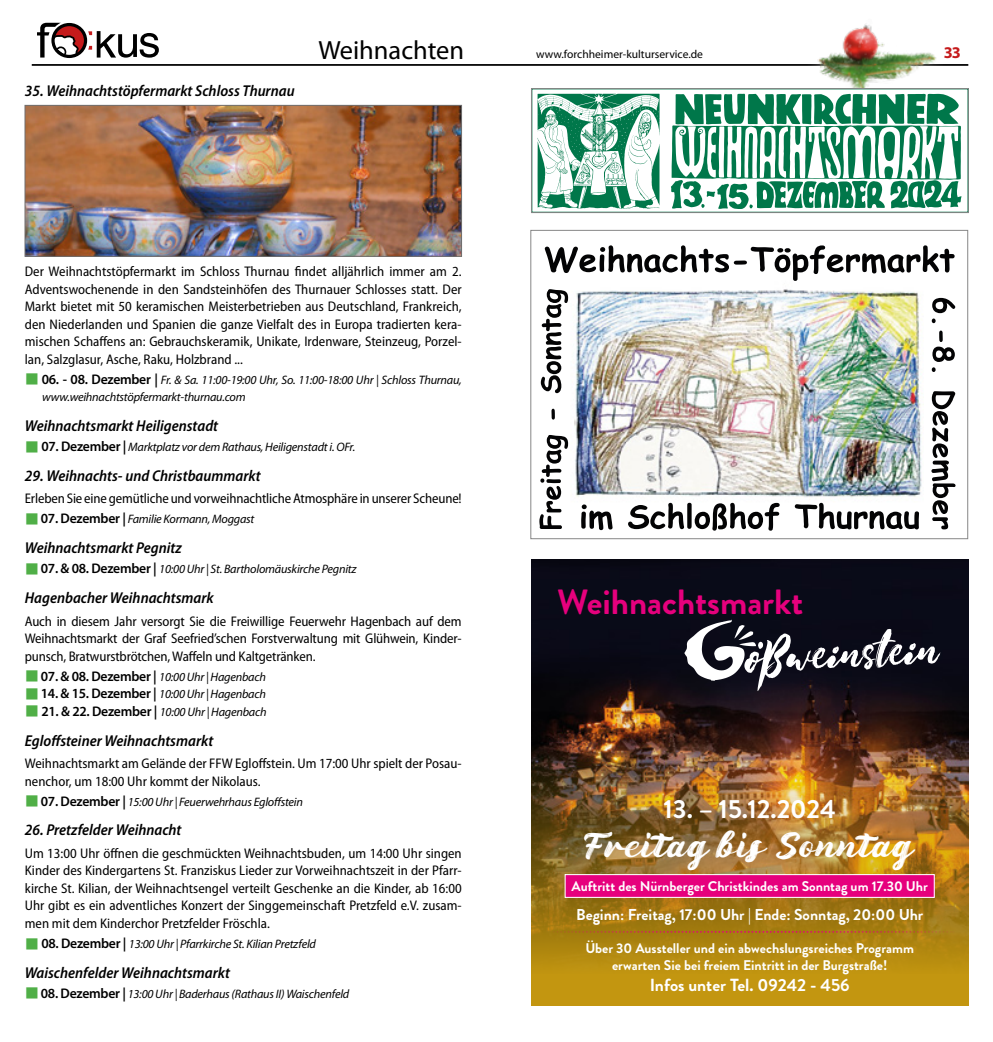
<style>
.page{position:relative;width:993px;height:1042px;background:#fff}
.page>*{position:absolute;margin:0;border:0;box-sizing:border-box;transform-origin:0 0}
.t1{font:700 35px "Brandon Grotesque";color:#e6007d}
.t2{font:28px "Bruskest DEMO";color:#fff}
.t3{font:26.43px "Myriad Pro";color:#000}
.t4{font:700 26.25px "Brandon Grotesque";color:#fff}
.t5{font:700 17.5px "Brandon Grotesque";color:#fff}
.t6{font:700 16.45px "Myriad Pro";color:#c51a1b}
.t7{font:italic 600 semi-condensed 15.75px "Myriad Pro";color:#000}
.t8{font:700 15.75px "Brandon Grotesque";color:#fff}
.t9{font:semi-condensed 14px/17.5px "Myriad Pro";color:#000;text-align:justify}
.t10{font:700 14px/16.8px "Brandon Grotesque";color:#fff;text-align:center}
.t11{font:italic 12.25px/17.5px "Myriad Pro";letter-spacing:-.02em;color:#000}
.t12{font:11.55px "Myriad Pro";color:#000}
.s1{color:#50af47}
.s2{font-weight:600;font-style:normal;font-size:14px}
</style>
<div class="page">
<svg style="left:37px;top:23px;width:122px;height:35px"></svg>
<div style="left:51px;top:23px;width:36px;height:35px;border:3px solid #000;border-radius:50%"></div>
<hr style="left:32px;top:64px;width:935px;height:2px;background:#000">
<img style="left:27px;top:107px;width:432px;height:147px">
<div style="left:25px;top:105px;width:436px;height:151px;border:1px solid #706f6f"></div>
<img style="left:531px;top:559px;width:436px;height:176px">
<img style="left:531px;top:735px;width:436px;height:270px">
<svg style="left:684px;top:620px;width:256px;height:71px"></svg>
<svg style="left:546px;top:931px;width:407px;height:2px"></svg>
<div style="left:565px;top:874px;width:368px;height:23px;background:#e6007d"></div>
<div style="left:564px;top:874px;width:370px;height:24px;border:1px solid #fff"></div>
<svg style="left:537px;top:94px;width:122px;height:115px"></svg>
<svg style="left:670px;top:24px;width:291px;height:185px"></svg>
<div style="left:531px;top:88px;width:437px;height:125px;border:1px solid #878787"></div>
<img style="left:539px;top:245px;width:417px;height:286px">
<div style="left:530px;top:230px;width:437px;height:309px;border:1px solid #878787"></div>
<p class="t7" style="left:25px;top:82px;width:271px">35. Weihnachtstöpfermarkt Schloss Thurnau</p>
<h3 class="t3" style="left:318px;top:34px;width:147px">Weihnachten</h3>
<p class="t12" style="left:536px;top:47px;width:168px">www.forchheimer-kulturservice.de</p>
<p class="t6" style="left:943px;top:44px;width:19px">33</p>
<p class="t9" style="left:25px;top:263px;width:438px">Der Weihnachtstöpfermarkt im Schloss Thurnau findet alljährlich immer am 2.<br>Adventswochenende in den Sandsteinhöfen des Thurnauer Schlosses statt. Der Markt bietet mit 50 keramischen Meisterbetrieben aus Deutschland, Frankreich, den Niederlanden und Spanien die ganze Vielfalt des in Europa tradierten kera&shy;mischen Schaffens an: Gebrauchskeramik, Unikate, Irdenware, Steinzeug, Porzel&shy;lan, Salzglasur, Asche, Raku, Holzbrand ...</p>
<p class="t11" style="left:42px;top:371px;width:421px;text-indent:-17px"><span class="s1">■</span> <span class="s2">06. - 08. Dezember |</span> Fr. &amp; Sa. 11:00-19:00 Uhr, So. 11:00-18:00 Uhr | Schloss Thurnau, www.weihnachtstöpfermarkt-thurnau.com</p>
<p class="t7" style="left:25px;top:417px;width:195px">Weihnachtsmarkt Heiligenstadt</p>
<p class="t11" style="left:25px;top:438px;width:332px"><span class="s1">■</span> <span class="s2">07. Dezember |</span> Marktplatz vor dem Rathaus, Heiligenstadt i. OFr.</p>
<p class="t7" style="left:25px;top:467px;width:237px">29. Weihnachts- und Christbaummarkt</p>
<p class="t9" style="left:25px;top:490px;width:438px">Erleben Sie eine gemütliche und vorweihnachtliche Atmosphäre in unserer Scheune!</p>
<p class="t11" style="left:25px;top:510px;width:231px"><span class="s1">■</span><span class="s2">07. Dezember |</span> Familie Kormann, Moggast</p>
<p class="t7" style="left:25px;top:539px;width:158px">Weihnachtsmarkt Pegnitz</p>
<p class="t11" style="left:25px;top:560px;width:333px"><span class="s1">■</span><span class="s2">07. &amp; 08. Dezember |</span> 10:00 Uhr | St. Bartholomäuskirche Pegnitz</p>
<p class="t7" style="left:25px;top:589px;width:190px">Hagenbacher Weihnachtsmark</p>
<p class="t9" style="left:25px;top:612px;width:438px">Auch in diesem Jahr versorgt Sie die Freiwillige Feuerwehr Hagenbach auf dem Weihnachtsmarkt der Graf Seefried’schen Forstverwaltung mit Glühwein, Kinder&shy;punsch, Bratwurstbrötchen, Waffeln und Kaltgetränken.</p>
<p class="t11" style="left:25px;top:667px;width:242px"><span class="s1">■</span><span class="s2">07. &amp; 08. Dezember |</span> 10:00 Uhr | Hagenbach</p>
<p class="t11" style="left:25px;top:685px;width:242px"><span class="s1">■</span><span class="s2">14. &amp; 15. Dezember |</span> 10:00 Uhr | Hagenbach</p>
<p class="t11" style="left:25px;top:702px;width:243px"><span class="s1">■</span> <span class="s2">21. &amp; 22. Dezember |</span> 10:00 Uhr | Hagenbach</p>
<p class="t7" style="left:25px;top:732px;width:190px">Egloffsteiner Weihnachtsmarkt</p>
<p class="t9" style="left:25px;top:755px;width:438px">Weihnachtsmarkt am Gelände der FFW Egloffstein. Um 17:00 Uhr spielt der Posau&shy;nenchor, um 18:00 Uhr kommt der Nikolaus.</p>
<p class="t11" style="left:25px;top:792px;width:280px"><span class="s1">■</span><span class="s2">07. Dezember |</span> 15:00 Uhr | Feuerwehrhaus Egloffstein</p>
<p class="t7" style="left:25px;top:821px;width:158px">26. Pretzfelder Weihnacht</p>
<p class="t9" style="left:25px;top:845px;width:438px">Um 13:00 Uhr öffnen die geschmückten Weihnachtsbuden, um 14:00 Uhr singen Kinder des Kindergartens St. Franziskus Lieder zur Vorweihnachtszeit in der Pfarr&shy;kirche St. Kilian, der Weihnachtsengel verteilt Geschenke an die Kinder, ab 16:00<br>Uhr gibt es ein adventliches Konzert der Singgemeinschaft Pretzfeld e.V. zusam&shy;men mit dem Kinderchor Pretzfelder Fröschla.</p>
<p class="t11" style="left:25px;top:935px;width:292px"><span class="s1">■</span> <span class="s2">08. Dezember |</span> 13:00 Uhr | Pfarrkirche St. Kilian Pretzfeld</p>
<p class="t7" style="left:25px;top:964px;width:207px">Waischenfelder Weihnachtsmarkt</p>
<p class="t11" style="left:25px;top:985px;width:326px"><span class="s1">■</span><span class="s2">08. Dezember |</span> 13:00 Uhr | Baderhaus (Rathaus II) Waischenfeld</p>
<h1 class="t1" style="left:557px;top:578px;width:247px">Weihnachtsmarkt</h1>
<h3 class="t4" style="left:663px;top:791px;width:174px">13. – 15.12.2024</h3>
<h2 class="t2" style="left:584px;top:831px;width:332px">Freitag bis Sonntag</h2>
<p class="t8" style="left:576px;top:904px;width:348px">Beginn: Freitag, 17:00 Uhr | Ende: Sonntag, 20:00 Uhr</p>
<p class="t10" style="left:571px;top:878px;width:357px">Auftritt des Nürnberger Christkindes am Sonntag um 17.30 Uhr</p>
<p class="t10" style="left:585px;top:940px;width:330px">Über 30 Aussteller und ein abwechslungsreiches Programm erwarten Sie bei freiem Eintritt in der Burgstraße!</p>
<p class="t5" style="left:649px;top:973px;width:201px">Infos unter Tel. 09242 - 456</p>
</div>
